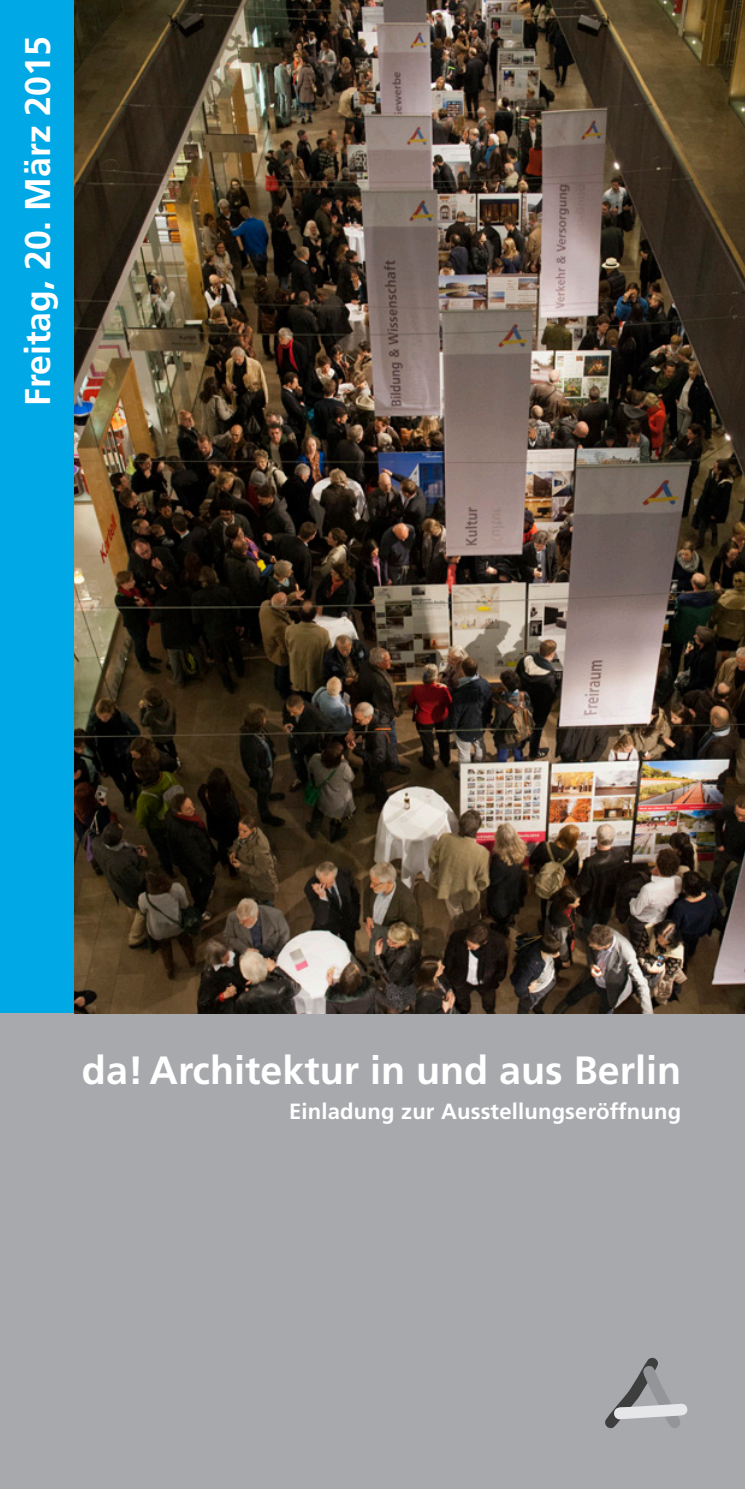
<style>
.page{position:relative;width:745px;height:1489px;background:#fff}
.page>*{position:absolute;margin:0;border:0;box-sizing:border-box;transform-origin:0 0}
.t1{font:700 39.5px "Frutiger CE";color:#fff}
.t2{font:700 35.5px "Frutiger CE";color:#fff}
.t3{font:700 22px "Frutiger CE";letter-spacing:.01em;color:#fff}
</style>
<div class="page">
<div style="left:0;top:0;width:74px;height:1013px;background:#00a9e6"></div>
<div style="left:0;top:1013px;width:744px;height:475px;background:#a8a9ad"></div>
<img style="left:74px;top:0;width:670px;height:1013px">
<svg style="left:605px;top:1357px;width:82px;height:70px"></svg>
<p class="t2" style="left:16px;top:406px;width:371px;rotate:-90deg">Freitag, 20. März 2015</p>
<p class="t1" style="left:82px;top:1046px;width:600px">da! Architektur in und aus Berlin</p>
<p class="t3" style="left:289px;top:1098px;width:393px">Einladung zur Ausstellungseröffnung</p>
</div>
